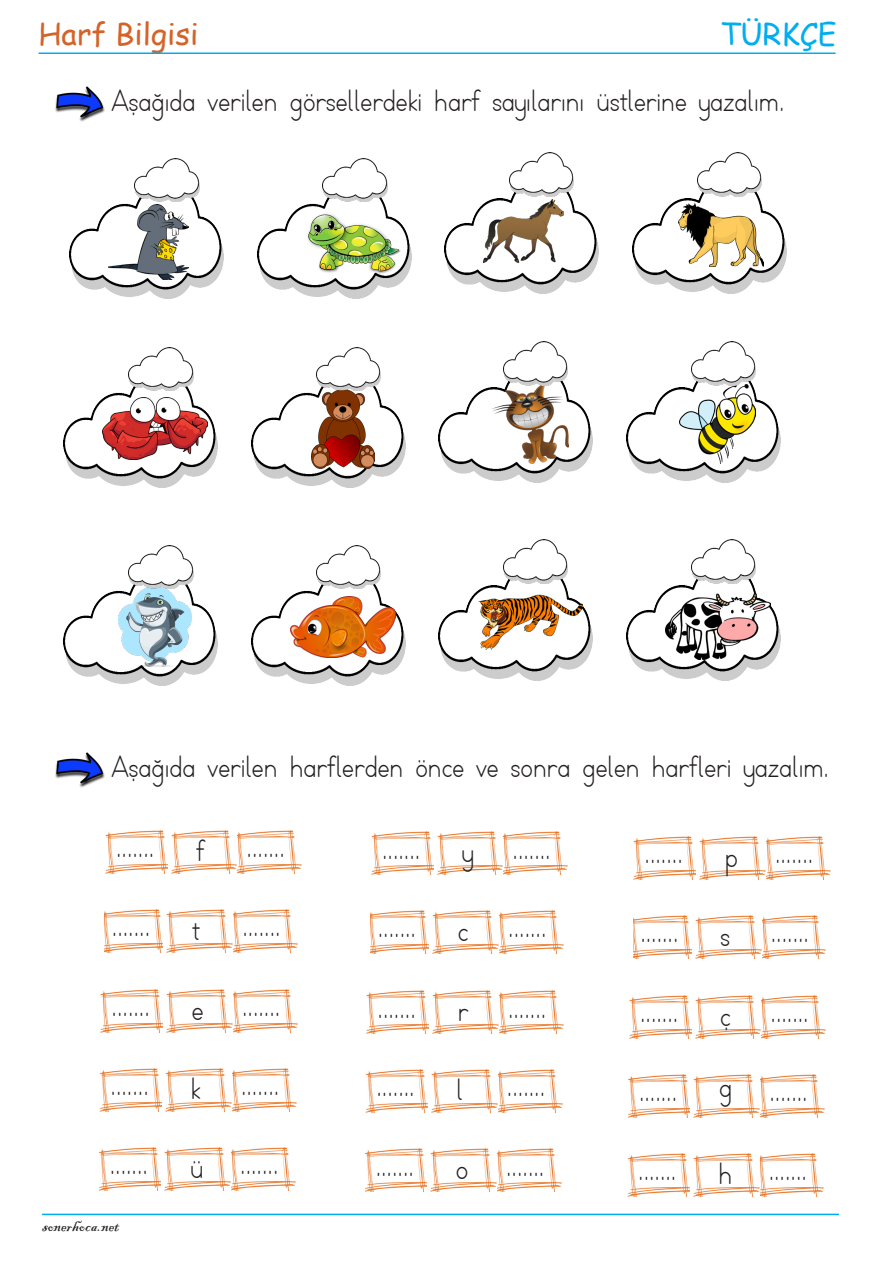
<style>
.page{position:relative;width:893px;height:1263px;background:#fff}
.page>*{position:absolute;margin:0;border:0;box-sizing:border-box;transform-origin:0 0}
.t1{font:30px "TTKB Dik Temel Abece";color:#231f20}
.t2{font:30px "Comic Sans MS";color:#d56329}
.t3{font:30px "Comic Sans MS";color:#00aeef}
.t4{font:18px "Blackadder ITC";color:#231f20}
</style>
<div class="page">
<hr style="left:39px;top:53px;width:797px;height:1px;background:#00aeef">
<hr style="left:42px;top:1213px;width:797px;height:2px;background:#00aeef">
<img style="left:55px;top:86px;width:50px;height:36px">
<img style="left:55px;top:752px;width:50px;height:36px">
<img style="left:70px;top:181px;width:154px;height:118px">
<img style="left:64px;top:370px;width:154px;height:117px">
<img style="left:64px;top:568px;width:154px;height:117px">
<img style="left:445px;top:196px;width:153px;height:97px">
<img style="left:438px;top:387px;width:154px;height:95px">
<img style="left:438px;top:583px;width:154px;height:97px">
<img style="left:258px;top:181px;width:153px;height:118px">
<img style="left:252px;top:391px;width:153px;height:96px">
<img style="left:252px;top:588px;width:153px;height:97px">
<img style="left:632px;top:196px;width:154px;height:97px">
<img style="left:626px;top:387px;width:154px;height:95px">
<img style="left:626px;top:583px;width:154px;height:97px">
<img style="left:109px;top:204px;width:79px;height:76px">
<img style="left:103px;top:398px;width:105px;height:62px">
<img style="left:119px;top:587px;width:72px;height:79px">
<img style="left:483px;top:199px;width:80px;height:64px">
<img style="left:491px;top:385px;width:78px;height:78px">
<img style="left:477px;top:593px;width:105px;height:56px">
<img style="left:304px;top:210px;width:97px;height:65px">
<img style="left:312px;top:391px;width:62px;height:78px">
<img style="left:291px;top:596px;width:104px;height:61px">
<img style="left:679px;top:203px;width:84px;height:64px">
<img style="left:680px;top:385px;width:76px;height:78px">
<img style="left:665px;top:593px;width:105px;height:67px">
<img style="left:134px;top:158px;width:65px;height:44px">
<img style="left:128px;top:347px;width:65px;height:44px">
<img style="left:128px;top:545px;width:65px;height:43px">
<img style="left:509px;top:153px;width:65px;height:43px">
<img style="left:503px;top:342px;width:65px;height:43px">
<img style="left:503px;top:540px;width:65px;height:43px">
<img style="left:322px;top:158px;width:65px;height:44px">
<img style="left:316px;top:347px;width:65px;height:44px">
<img style="left:316px;top:545px;width:65px;height:43px">
<img style="left:697px;top:153px;width:65px;height:43px">
<img style="left:691px;top:342px;width:65px;height:43px">
<img style="left:691px;top:540px;width:65px;height:43px">
<img style="left:105px;top:831px;width:63px;height:42px">
<img style="left:371px;top:832px;width:63px;height:43px">
<img style="left:633px;top:837px;width:63px;height:42px">
<img style="left:100px;top:990px;width:63px;height:42px">
<img style="left:366px;top:991px;width:63px;height:42px">
<img style="left:629px;top:995px;width:63px;height:43px">
<img style="left:105px;top:909px;width:58px;height:43px">
<img style="left:371px;top:911px;width:58px;height:42px">
<img style="left:633px;top:915px;width:59px;height:43px">
<img style="left:100px;top:1068px;width:62px;height:43px">
<img style="left:366px;top:1069px;width:62px;height:43px">
<img style="left:628px;top:1074px;width:62px;height:43px">
<img style="left:99px;top:1147px;width:62px;height:43px">
<img style="left:365px;top:1149px;width:62px;height:42px">
<img style="left:628px;top:1153px;width:62px;height:43px">
<img style="left:237px;top:831px;width:65px;height:42px">
<img style="left:503px;top:832px;width:65px;height:43px">
<img style="left:765px;top:837px;width:65px;height:42px">
<img style="left:232px;top:990px;width:65px;height:42px">
<img style="left:498px;top:991px;width:65px;height:42px">
<img style="left:761px;top:995px;width:65px;height:43px">
<img style="left:233px;top:909px;width:64px;height:43px">
<img style="left:499px;top:911px;width:64px;height:42px">
<img style="left:761px;top:915px;width:65px;height:43px">
<img style="left:231px;top:1068px;width:65px;height:43px">
<img style="left:497px;top:1069px;width:65px;height:43px">
<img style="left:760px;top:1074px;width:65px;height:43px">
<img style="left:231px;top:1147px;width:64px;height:43px">
<img style="left:496px;top:1149px;width:65px;height:42px">
<img style="left:759px;top:1153px;width:65px;height:43px">
<img style="left:171px;top:831px;width:66px;height:42px">
<img style="left:437px;top:832px;width:66px;height:43px">
<img style="left:699px;top:837px;width:66px;height:42px">
<img style="left:166px;top:990px;width:66px;height:42px">
<img style="left:432px;top:991px;width:66px;height:42px">
<img style="left:695px;top:995px;width:66px;height:43px">
<img style="left:166px;top:909px;width:67px;height:43px">
<img style="left:432px;top:911px;width:67px;height:42px">
<img style="left:695px;top:915px;width:66px;height:43px">
<img style="left:165px;top:1068px;width:66px;height:43px">
<img style="left:431px;top:1069px;width:66px;height:43px">
<img style="left:693px;top:1074px;width:67px;height:43px">
<img style="left:164px;top:1147px;width:67px;height:43px">
<img style="left:430px;top:1149px;width:66px;height:42px">
<img style="left:693px;top:1153px;width:66px;height:43px">
<p class="t2" style="left:39px;top:11px;width:161px">Harf Bilgisi</p>
<p class="t3" style="left:720px;top:11px;width:118px">TÜRKÇE</p>
<p class="t1" style="left:112px;top:82px;width:674px">Aşağıda verilen görsellerdeki harf sayılarını üstlerine yazalım.</p>
<p class="t1" style="left:112px;top:749px;width:719px">Aşağıda verilen harflerden önce ve sonra gelen harfleri yazalım.</p>
<p class="t1" style="left:196px;top:832px;width:10px">f</p>
<p class="t1" style="left:462px;top:833px;width:13px">y</p>
<p class="t1" style="left:725px;top:838px;width:15px">p</p>
<p class="t1" style="left:116px;top:829px;width:40px">.......</p>
<p class="t1" style="left:382px;top:830px;width:40px">.......</p>
<p class="t1" style="left:247px;top:829px;width:40px">.......</p>
<p class="t1" style="left:513px;top:830px;width:40px">.......</p>
<p class="t1" style="left:645px;top:835px;width:40px">.......</p>
<p class="t1" style="left:775px;top:835px;width:40px">.......</p>
<p class="t1" style="left:192px;top:911px;width:9px">t</p>
<p class="t1" style="left:458px;top:912px;width:12px">c</p>
<p class="t1" style="left:720px;top:917px;width:11px">s</p>
<p class="t1" style="left:112px;top:908px;width:40px">.......</p>
<p class="t1" style="left:378px;top:909px;width:40px">.......</p>
<p class="t1" style="left:242px;top:908px;width:40px">.......</p>
<p class="t1" style="left:508px;top:909px;width:40px">.......</p>
<p class="t1" style="left:640px;top:913px;width:40px">.......</p>
<p class="t1" style="left:771px;top:913px;width:40px">.......</p>
<p class="t1" style="left:192px;top:991px;width:13px">e</p>
<p class="t1" style="left:458px;top:992px;width:12px">r</p>
<p class="t1" style="left:720px;top:997px;width:12px">ç</p>
<p class="t1" style="left:112px;top:988px;width:40px">.......</p>
<p class="t1" style="left:378px;top:989px;width:40px">.......</p>
<p class="t1" style="left:242px;top:988px;width:40px">.......</p>
<p class="t1" style="left:508px;top:989px;width:40px">.......</p>
<p class="t1" style="left:640px;top:994px;width:40px">.......</p>
<p class="t1" style="left:770px;top:994px;width:40px">.......</p>
<p class="t1" style="left:191px;top:1070px;width:11px">k</p>
<p class="t1" style="left:457px;top:1071px;width:8px">l</p>
<p class="t1" style="left:719px;top:1068px;width:15px">g</p>
<p class="t1" style="left:111px;top:1066px;width:40px">.......</p>
<p class="t1" style="left:376px;top:1068px;width:40px">.......</p>
<p class="t1" style="left:241px;top:1066px;width:40px">.......</p>
<p class="t1" style="left:507px;top:1068px;width:40px">.......</p>
<p class="t1" style="left:639px;top:1072px;width:40px">.......</p>
<p class="t1" style="left:769px;top:1072px;width:40px">.......</p>
<p class="t1" style="left:190px;top:1149px;width:15px">ü</p>
<p class="t1" style="left:456px;top:1150px;width:14px">o</p>
<p class="t1" style="left:718px;top:1155px;width:15px">h</p>
<p class="t1" style="left:110px;top:1146px;width:40px">.......</p>
<p class="t1" style="left:376px;top:1147px;width:40px">.......</p>
<p class="t1" style="left:240px;top:1146px;width:40px">.......</p>
<p class="t1" style="left:506px;top:1147px;width:40px">.......</p>
<p class="t1" style="left:638px;top:1152px;width:40px">.......</p>
<p class="t1" style="left:769px;top:1152px;width:40px">.......</p>
<p class="t4" style="left:42px;top:1215px;width:79px">sonerhoca.net</p>
</div>
